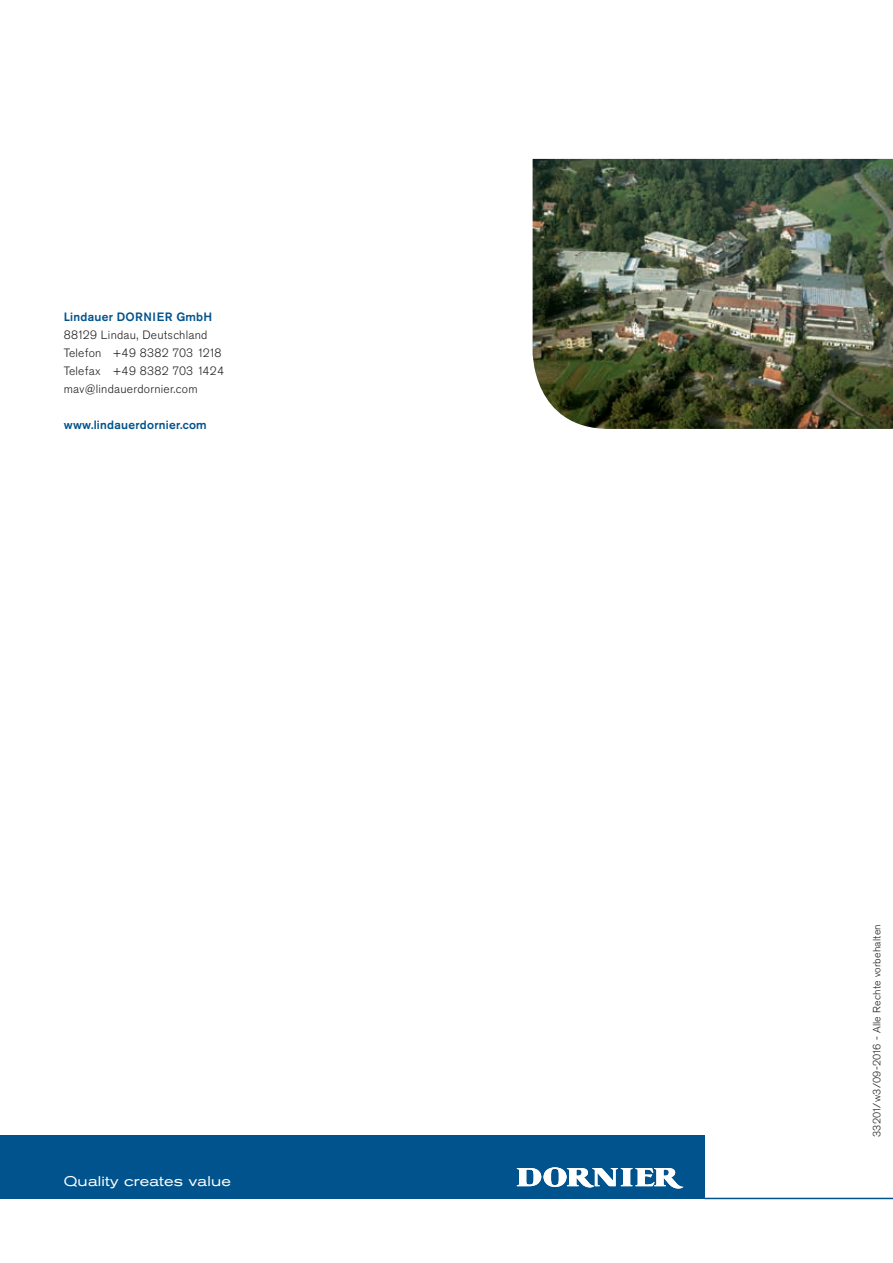
<style>
.page{position:relative;width:893px;height:1263px;background:#fff}
.page>*{position:absolute;margin:0;border:0;box-sizing:border-box;transform-origin:0 0}
.t1{font:13.95px "Standard Grot Ext BSK";letter-spacing:.015em;color:#fff}
.t2{font:300 12px/18px "Standard Grot BSK";letter-spacing:.02em;color:#231f20}
.t3{font:500 12px "Standard Grot BSK";letter-spacing:.02em;color:#00538d}
.t4{font:300 10.5px "Standard Grot BSK";letter-spacing:.02em;color:#231f20}
</style>
<div class="page">
<img style="left:533px;top:159px;width:360px;height:270px">
<div style="left:0;top:1135px;width:705px;height:64px;background:#00538d"></div>
<svg style="left:517px;top:1167px;width:167px;height:21px"></svg>
<hr style="left:705px;top:1198px;width:188px;height:1px;background:#00538d">
<p class="t3" style="left:64px;top:309px;width:150px">Lindauer DORNIER GmbH</p>
<p class="t2" style="left:64px;top:326px;width:162px">88129 Lindau, Deutschland<br>Telefon +49 8382 703 1218<br>Telefax +49 8382 703 1424 mav@lindauerdornier.com</p>
<p class="t3" style="left:64px;top:417px;width:144px">www.lindauerdornier.com</p>
<p class="t1" style="left:64px;top:1173px;width:169px">Quality creates value</p>
<p class="t4" style="left:871px;top:1137px;width:214px;rotate:-90deg">33201/w3/09-2016 - Alle Rechte vorbehalten</p>
</div>
